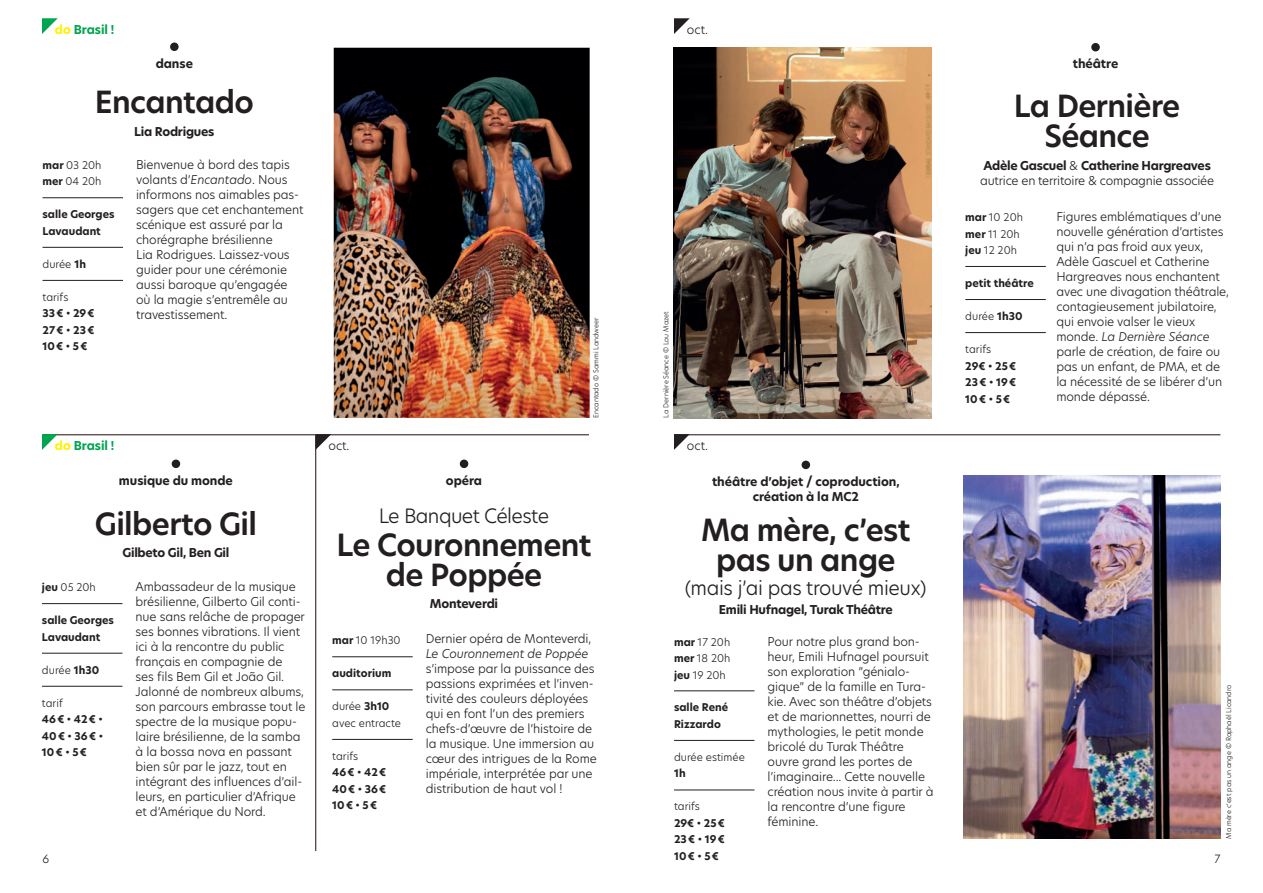
<style>
.page{position:relative;width:1263px;height:893px;background:#fff}
.page>*{position:absolute;margin:0;border:0;box-sizing:border-box;transform-origin:0 0}
.t1{font:600 30px/30px "New Hero";letter-spacing:-.02em;color:#231f20;text-align:center}
.t2{font:300 19.5px "New Hero";letter-spacing:-.03em;color:#231f20}
.t3{font:300 12px/15px "New Hero";letter-spacing:-.01em;color:#231f20}
.t4{font:700 12px/15px "New Hero";letter-spacing:-.015em;color:#231f20;text-align:center}
.t5{font:italic 300 12px "New Hero";letter-spacing:-.01em;color:#231f20}
.t6{font:700 12px "New Hero";letter-spacing:-.005em;color:#00a54f}
.t7{font:300 11.25px "New Hero";color:#231f20}
.t8{font:700 10.5px/16.5px "New Hero";color:#231f20}
.t9{font:300 10.5px/16.5px "New Hero";color:#231f20}
.t10{font:300 6.75px "New Hero";color:#231f20}
.s1{color:#fff101}
.s2{font-style:italic}
.s3{font-weight:700}
</style>
<div class="page">
<hr style="left:674px;top:435px;width:546px;height:1px;background:#240b0d">
<hr style="left:43px;top:435px;width:546px;height:1px;background:#240b0d">
<div style="left:172px;top:460px;width:8px;height:8px;background:#231f20;border-radius:50%"></div>
<hr style="left:42px;top:603px;width:80px;height:1px;background:#231f20">
<hr style="left:42px;top:653px;width:80px;height:1px;background:#231f20">
<hr style="left:42px;top:686px;width:80px;height:1px;background:#231f20">
<div style="left:1091px;top:43px;width:9px;height:8px;background:#231f20;border-radius:50%"></div>
<hr style="left:965px;top:266px;width:81px;height:1px;background:#231f20">
<hr style="left:965px;top:299px;width:81px;height:1px;background:#231f20">
<hr style="left:965px;top:332px;width:81px;height:1px;background:#231f20">
<div style="left:170px;top:43px;width:9px;height:8px;background:#231f20;border-radius:50%"></div>
<hr style="left:43px;top:197px;width:80px;height:1px;background:#231f20">
<hr style="left:43px;top:247px;width:80px;height:1px;background:#231f20">
<hr style="left:43px;top:280px;width:80px;height:1px;background:#231f20">
<img style="left:334px;top:48px;width:256px;height:370px">
<div style="left:460px;top:460px;width:8px;height:8px;background:#231f20;border-radius:50%"></div>
<hr style="left:332px;top:656px;width:81px;height:1px;background:#231f20">
<hr style="left:332px;top:690px;width:81px;height:1px;background:#231f20">
<hr style="left:332px;top:739px;width:81px;height:1px;background:#231f20">
<div style="left:801px;top:461px;width:9px;height:8px;background:#231f20;border-radius:50%"></div>
<hr style="left:674px;top:691px;width:80px;height:1px;background:#231f20">
<hr style="left:674px;top:740px;width:80px;height:1px;background:#231f20">
<hr style="left:674px;top:790px;width:80px;height:1px;background:#231f20">
<svg style="left:674px;top:18px;width:16px;height:16px"></svg>
<img style="left:674px;top:48px;width:257px;height:370px">
<svg style="left:674px;top:434px;width:16px;height:16px"></svg>
<hr style="left:315px;top:435px;width:1px;height:416px;background:#240b0d">
<svg style="left:316px;top:434px;width:15px;height:16px"></svg>
<img style="left:963px;top:476px;width:257px;height:363px">
<svg style="left:42px;top:18px;width:16px;height:16px"></svg>
<svg style="left:42px;top:434px;width:16px;height:16px"></svg>
<p class="t6" style="left:55px;top:21px;width:61px"><span class="s1">do</span> Brasil !</p>
<p class="t4" style="left:156px;top:56px;width:39px">danse</p>
<h1 class="t1" style="left:95px;top:87px;width:161px">Encantado</h1>
<p class="t4" style="left:134px;top:124px;width:82px">Lia Rodrigues</p>
<p class="t3" style="left:136px;top:157px;width:169px">Bienvenue à bord des tapis volants d’<span class="s2">Encantado</span>. Nous informons nos aimables pas&shy;sagers que cet enchantement scénique est assuré par la chorégraphe brésilienne<br>Lia Rodrigues. Laissez-vous guider pour une cérémonie aussi baroque qu’engagée où la magie s’entremêle au travestissement.</p>
<p class="t9" style="left:43px;top:157px;width:60px"><span class="s3">mar</span> 03 20h <span class="s3">mer</span> 04 20h</p>
<p class="t8" style="left:43px;top:206px;width:74px">salle Georges<br>Lavaudant</p>
<p class="t9" style="left:43px;top:255px;width:45px">durée <span class="s3">1h</span></p>
<p class="t9" style="left:43px;top:289px;width:27px">tarifs</p>
<p class="t8" style="left:43px;top:305px;width:54px;text-align:justify">33€ • 29€ 27€ • 23€ 10€ • 5€</p>
<p class="t10" style="left:591px;top:418px;width:102px;rotate:-90deg">Encantado © Sammi Landweer</p>
<p class="t3" style="left:687px;top:22px;width:23px">oct.</p>
<p class="t10" style="left:661px;top:417px;width:108px;rotate:-90deg">La Dernière Séance © Lou Mazet</p>
<p class="t6" style="left:55px;top:437px;width:61px"><span class="s1">do</span> Brasil !</p>
<p class="t4" style="left:119px;top:473px;width:115px">musique du monde</p>
<h1 class="t1" style="left:95px;top:508px;width:163px">Gilberto Gil</h1>
<p class="t4" style="left:122px;top:545px;width:108px">Gilbeto Gil, Ben Gil</p>
<p class="t9" style="left:42px;top:579px;width:55px"><span class="s3">jeu</span> 05 20h</p>
<p class="t8" style="left:42px;top:612px;width:74px">salle Georges<br>Lavaudant</p>
<p class="t9" style="left:42px;top:661px;width:59px">durée <span class="s3">1h30</span></p>
<p class="t9" style="left:42px;top:694px;width:22px">tarif</p>
<p class="t8" style="left:42px;top:711px;width:63px;text-align:justify">46€ • 42€ • 40€ • 36€ • 10€ • 5€</p>
<p class="t3" style="left:136px;top:579px;width:172px">Ambassadeur de la musique brésilienne, Gilberto Gil conti&shy;nue sans relâche de propager ses bonnes vibrations. Il vient ici à la rencontre du public français en compagnie de<br>ses fils Bem Gil et João Gil.<br>Jalonné de nombreux albums, son parcours embrasse tout le spectre de la musique popu&shy;laire brésilienne, de la samba à la bossa nova en passant bien sûr par le jazz, tout en intégrant des influences d’ail&shy;leurs, en particulier d’Afrique et d’Amérique du Nord.</p>
<p class="t3" style="left:328px;top:437px;width:23px">oct.</p>
<p class="t3" style="left:687px;top:437px;width:23px">oct.</p>
<p class="t4" style="left:446px;top:473px;width:38px">opéra</p>
<h2 class="t2" style="left:379px;top:502px;width:172px">Le Banquet Céleste</h2>
<h1 class="t1" style="left:336px;top:530px;width:257px">Le Couronnement de Poppée</h1>
<p class="t4" style="left:430px;top:596px;width:70px">Monteverdi</p>
<p class="t9" style="left:332px;top:632px;width:70px"><span class="s3">mar</span> 10 19h30</p>
<p class="t8" style="left:332px;top:665px;width:61px">auditorium</p>
<p class="t9" style="left:332px;top:698px;width:70px">durée <span class="s3">3h10 </span>avec entracte</p>
<p class="t9" style="left:332px;top:748px;width:27px">tarifs</p>
<p class="t8" style="left:332px;top:764px;width:56px;text-align:justify">46€ • 42€ 40€ • 36€ 10€ • 5€</p>
<p class="t3" style="left:426px;top:630px;width:167px">Dernier opéra de Monteverdi,</p>
<p class="t5" style="left:426px;top:645px;width:164px">Le Couronnement de Poppée</p>
<p class="t3" style="left:426px;top:660px;width:173px">s’impose par la puissance des passions exprimées et l’inven&shy;tivité des couleurs déployées qui en font l’un des premiers chefs-d’œuvre de l’histoire de la musique. Une immersion au cœur des intrigues de la Rome impériale, interprétée par une distribution de haut vol !</p>
<p class="t4" style="left:712px;top:474px;width:189px">théâtre d’objet / coproduction, création à la MC2</p>
<h1 class="t1" style="left:701px;top:515px;width:211px">Ma mère, c’est pas un ange</h1>
<h2 class="t2" style="left:685px;top:574px;width:243px">(mais j’ai pas trouvé mieux)</h2>
<p class="t4" style="left:719px;top:603px;width:175px">Emili Hufnagel, Turak Théâtre</p>
<p class="t9" style="left:674px;top:633px;width:58px;text-align:justify"><span class="s3">mar</span> 17 20h <span class="s3">mer</span> 18 20h <span class="s3">jeu</span> 19 20h</p>
<p class="t8" style="left:674px;top:699px;width:56px">salle René<br>Rizzardo</p>
<p class="t9" style="left:674px;top:748px;width:72px">durée estimée</p>
<p class="t8" style="left:674px;top:765px;width:13px">1h</p>
<p class="t9" style="left:674px;top:798px;width:27px">tarifs</p>
<p class="t8" style="left:674px;top:815px;width:52px">29€ • 25€<br>23€ • 19€</p>
<p class="t3" style="left:767px;top:634px;width:167px">Pour notre plus grand bon&shy;heur, Emili Hufnagel poursuit son exploration ”génialo&shy;gique” de la famille en Tura&shy;kie. Avec son théâtre d’objets et de marionnettes, nourri de mythologies, le petit monde bricolé du Turak Théâtre ouvre grand les portes de l’imaginaire... Cette nouvelle création nous invite à partir à la rencontre d’une figure féminine.</p>
<p class="t4" style="left:1073px;top:56px;width:47px">théâtre</p>
<h1 class="t1" style="left:1014px;top:91px;width:168px">La Dernière<br>Séance</h1>
<p class="t3" style="left:980px;top:158px;width:235px"><span class="s3">Adèle Gascuel</span> &amp; <span class="s3">Catherine Hargreaves </span>autrice en territoire &amp; compagnie associée</p>
<p class="t9" style="left:965px;top:209px;width:59px"><span class="s3">mar</span> 10 20h <span class="s3">mer</span> 11 20h <span class="s3">jeu</span> 12 20h</p>
<p class="t8" style="left:965px;top:275px;width:70px">petit théâtre</p>
<p class="t9" style="left:965px;top:308px;width:59px">durée <span class="s3">1h30</span></p>
<p class="t9" style="left:965px;top:341px;width:27px">tarifs</p>
<p class="t8" style="left:965px;top:357px;width:52px;text-align:justify">29€ • 25€ 23€ • 19€ 10€ • 5€</p>
<p class="t3" style="left:1056px;top:209px;width:174px">Figures emblématiques d’une nouvelle génération d’artistes qui n’a pas froid aux yeux,<br>Adèle Gascuel et Catherine<br>Hargreaves nous enchantent avec une divagation théâtrale, contagieusement jubilatoire, qui envoie valser le vieux monde. <span class="s2">La Dernière Séance </span>parle de création, de faire ou pas un enfant, de PMA, et de la nécessité de se libérer d’un monde dépassé.</p>
<p class="t10" style="left:1224px;top:839px;width:156px;rotate:-90deg">Ma mère c’est pas un ange © Raphaël Licandro</p>
<p class="t7" style="left:43px;top:851px;width:8px">6</p>
<p class="t8" style="left:674px;top:848px;width:46px">10€ • 5€</p>
<p class="t7" style="left:1214px;top:851px;width:8px">7</p>
</div>
